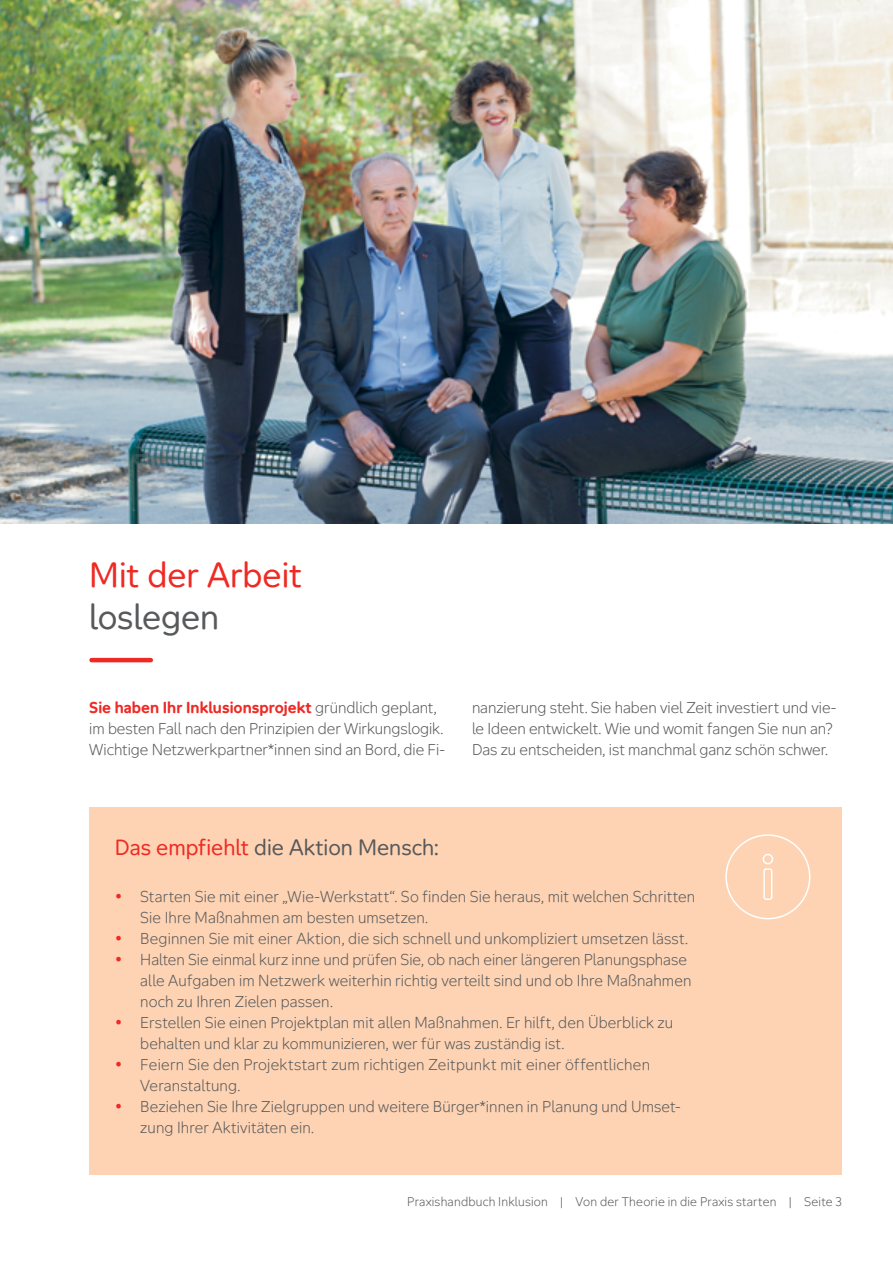
<style>
.page{position:relative;width:893px;height:1263px;background:#fff}
.page>*{position:absolute;margin:0;border:0;box-sizing:border-box;transform-origin:0 0}
.t1{font:33px/42px "Aktion Mensch";color:#ee2a24}
.t2{font:21px "Aktion Mensch";color:#58595b}
.t3{font:300 15px/21px "Aktion Mensch";letter-spacing:.005em;color:#58595b}
.t4{font:700 15px "Aktion Mensch";color:#ee2a24}
.t5{font:300 12px "Aktion Mensch";color:#58595b}
.s1{color:#58595b}
.s2{font-weight:300;color:#58595b}
.s3{color:#ee2a24}
.s4{font-weight:700;color:#ee2a24}
</style>
<div class="page">
<div style="left:89px;top:807px;width:753px;height:368px;background:#fdd3b3"></div>
<hr style="left:92px;top:658px;width:59px;height:4px;background:#ee2a24">
<img style="left:0;top:0;width:893px;height:524px">
<svg style="left:725px;top:834px;width:86px;height:86px"></svg>
<h2 class="t1" style="left:89px;top:552px;width:214px">Mit der Arbeit <span class="s1">loslegen</span></h2>
<p class="t4" style="left:89px;top:697px;width:349px">Sie haben Ihr Inklusionsprojekt <span class="s2">gründlich geplant,</span></p>
<p class="t3" style="left:472px;top:697px;width:365px">nanzierung steht. Sie haben viel Zeit investiert und vie-</p>
<p class="t3" style="left:89px;top:718px;width:357px">im besten Fall nach den Prinzipien der Wirkungslogik.<br>Wichtige Netzwerkpartner*innen sind an Bord, die Fi-</p>
<p class="t3" style="left:472px;top:718px;width:362px">le Ideen entwickelt. Wie und womit fangen Sie nun an?<br>Das zu entscheiden, ist manchmal ganz schön schwer.</p>
<h2 class="t2" style="left:115px;top:832px;width:325px"><span class="s3">Das empfiehlt</span> die Aktion Mensch:</h2>
<p class="t3" style="left:140px;top:886px;width:556px;text-indent:-26px"><span class="s4">•</span> Starten Sie mit einer „Wie-Werkstatt“. So finden Sie heraus, mit welchen Schritten<br>Sie Ihre Maßnahmen am besten umsetzen.</p>
<p class="t3" style="left:115px;top:928px;width:575px"><span class="s4">•</span> Beginnen Sie mit einer Aktion, die sich schnell und unkompliziert umsetzen lässt.</p>
<p class="t3" style="left:140px;top:949px;width:553px;text-indent:-26px"><span class="s4">•</span> Halten Sie einmal kurz inne und prüfen Sie, ob nach einer längeren Planungsphase alle Aufgaben im Netzwerk weiterhin richtig verteilt sind und ob Ihre Maßnahmen noch zu Ihren Zielen passen.</p>
<p class="t3" style="left:140px;top:1012px;width:534px;text-indent:-26px"><span class="s4">•</span> Erstellen Sie einen Projektplan mit allen Maßnahmen. Er hilft, den Überblick zu behalten und klar zu kommunizieren, wer für was zuständig ist.</p>
<p class="t3" style="left:140px;top:1054px;width:511px;text-indent:-26px"><span class="s4">•</span> Feiern Sie den Projektstart zum richtigen Zeitpunkt mit einer öffentlichen<br>Veranstaltung.</p>
<p class="t3" style="left:140px;top:1096px;width:541px;text-indent:-26px"><span class="s4">•</span> Beziehen Sie Ihre Zielgruppen und weitere Bürger*innen in Planung und Umset&shy;zung Ihrer Aktivitäten ein.</p>
<p class="t5" style="left:407px;top:1194px;width:436px">Praxishandbuch Inklusion | Von der Theorie in die Praxis starten | Seite 3</p>
</div>
